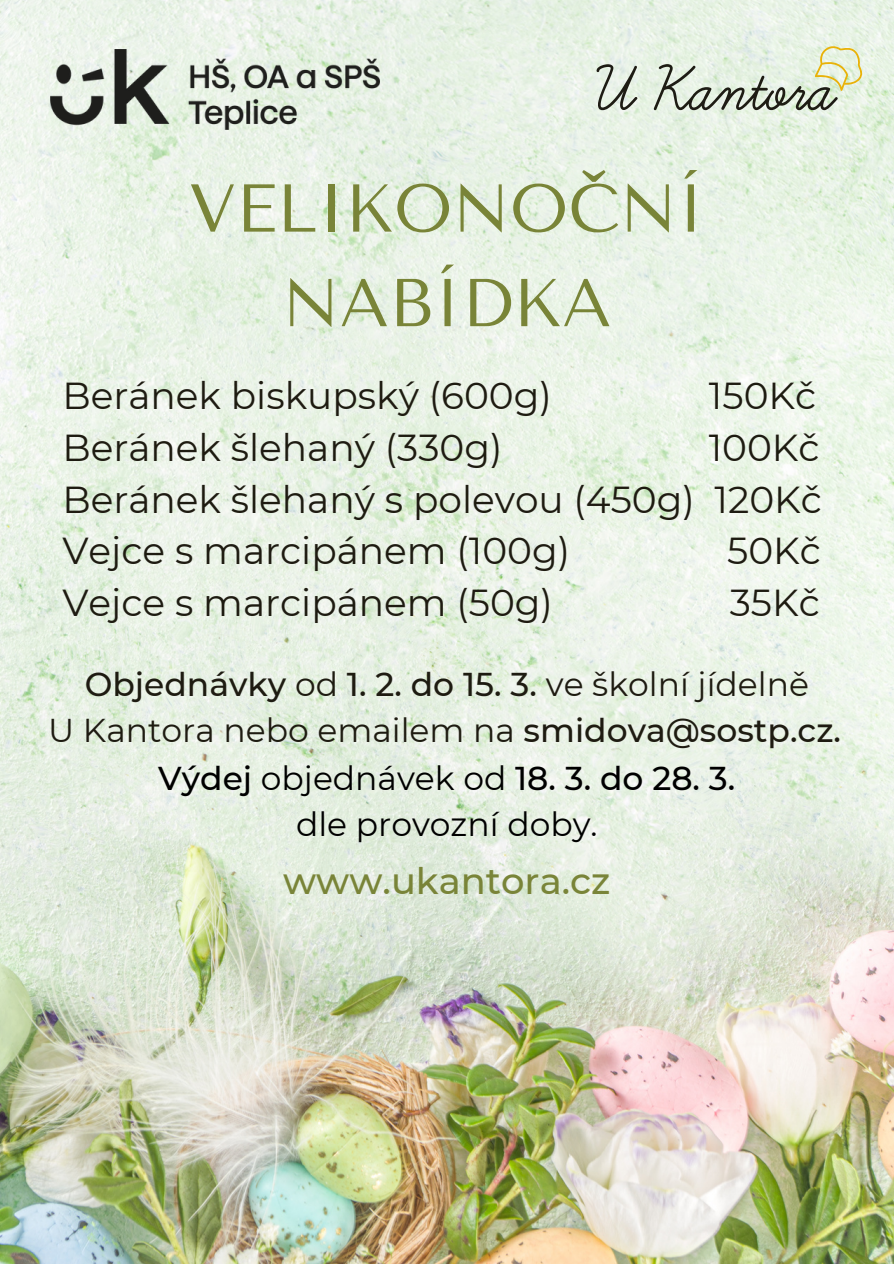
<style>
.page{position:relative;width:894px;height:1264px;background:#fff}
.page>*{position:absolute;margin:0;border:0;box-sizing:border-box;transform-origin:0 0}
.t1{font:67.5px/94.5px "Tenor Sans";color:#798438;text-align:center}
.t2{font:37.5px/51.8px "Montserrat";color:#1e1b11;text-align:justify}
.t3{font:500 36.9px "Montserrat";color:#798438}
.t4{font:500 33px "Montserrat";color:#1e1b11}
.t5{font:33px "Montserrat";color:#1e1b11}
.t6{font:500 33px "Montserrat";color:#000}
.t7{font:33px "Montserrat";color:#000}
.s1{font-weight:400}
.s2{font-weight:500}
</style>
<div class="page">
<img style="left:0;top:0;width:893px;height:1263px">
<svg style="left:596px;top:64px;width:41px;height:46px;background:#b8bfb5"></svg>
<svg style="left:653px;top:46px;width:210px;height:64px;background:#cdd6c4"></svg>
<img style="left:50px;top:49px;width:329px;height:80px">
<h1 class="t1" style="left:189px;top:162px;width:517px">VELIKONOČNÍ<br>NABÍDKA</h1>
<p class="t2" style="left:62px;top:370px;width:490px">Beránek biskupský (600g)</p>
<p class="t2" style="left:708px;top:370px;width:109px">150Kč</p>
<p class="t2" style="left:62px;top:421px;width:441px">Beránek šlehaný (330g)</p>
<p class="t2" style="left:62px;top:421px;width:760px;text-indent:646px">100Kč Beránek šlehaný s polevou (450g) 120Kč Vejce s marcipánem (100g)</p>
<p class="t2" style="left:727px;top:525px;width:95px">50Kč</p>
<p class="t2" style="left:62px;top:577px;width:492px">Vejce s marcipánem (50g)</p>
<p class="t2" style="left:729px;top:577px;width:92px">35Kč</p>
<h3 class="t4" style="left:85px;top:663px;width:725px">Objednávky <span class="s1">od</span> 1. 2. do 15. 3. <span class="s1">ve školní jídelně</span></h3>
<p class="t5" style="left:48px;top:710px;width:794px">U Kantora nebo emailem na <span class="s2">smidova@sostp.cz.</span></p>
<p class="t6" style="left:158px;top:757px;width:578px">Výdej <span class="s1">objednávek od</span> 18. 3. do 28. 3.</p>
<p class="t7" style="left:296px;top:803px;width:303px">dle provozní doby.</p>
<p class="t3" style="left:283px;top:858px;width:329px">www.ukantora.cz</p>
</div>
